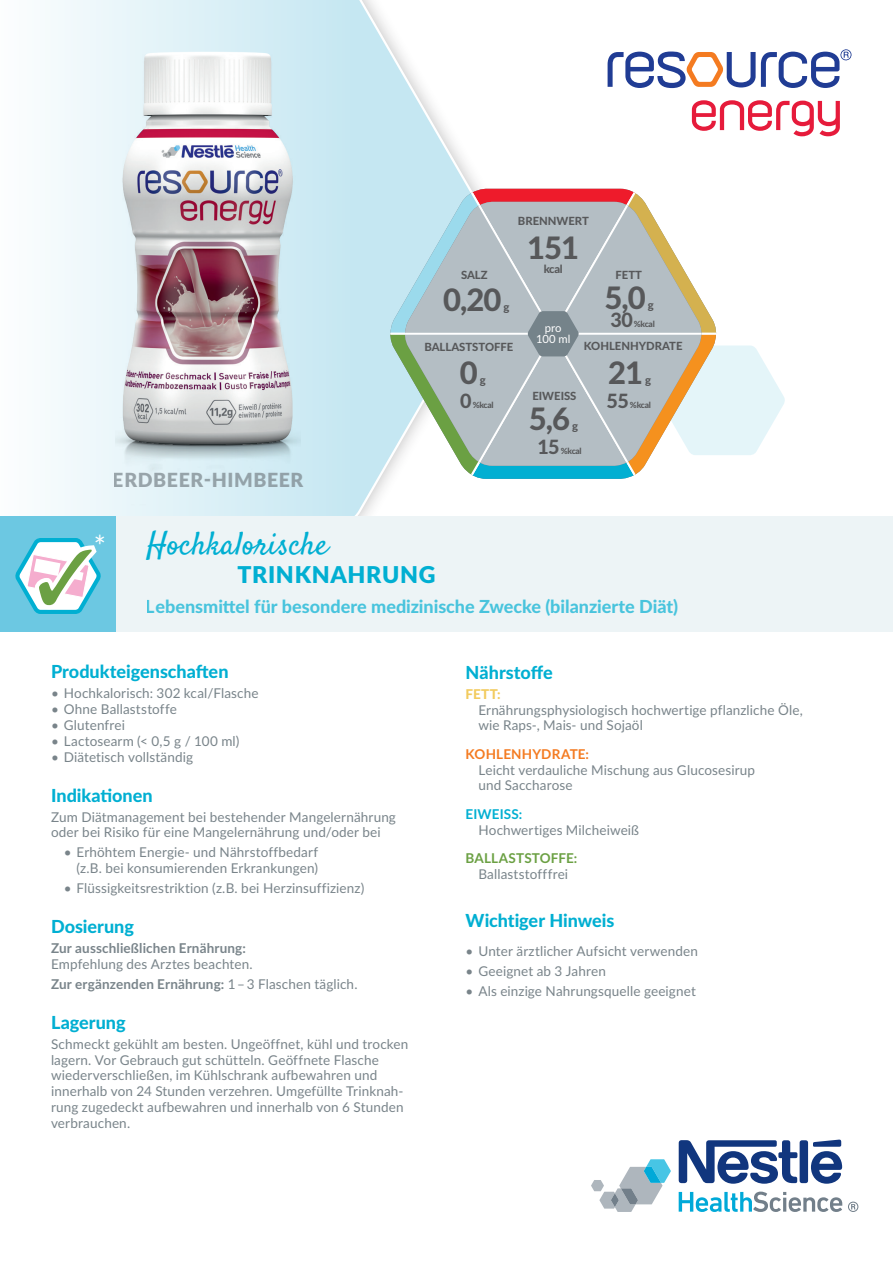
<style>
.page{position:relative;width:893px;height:1263px;background:#fff}
.page>*{position:absolute;margin:0;border:0;box-sizing:border-box;transform-origin:0 0}
.t1{font:32.55px "Satisfy";color:#01afd2}
.t2{font:800 30.9px "Lato";letter-spacing:-.03em;color:#57585a}
.t3{font:29.7px "Lato";color:#fff}
.t4{font:900 23.1px "Lato";letter-spacing:.03em;color:#01afd2}
.t5{font:800 19.65px "Lato";color:#57585a}
.t6{font:900 19.5px "Lato";letter-spacing:.03em;color:#79848a}
.t7{font:800 18px "Lato";color:#01afd2}
.t8{font:13.5px/15.8px "Lato";letter-spacing:.01em;color:#79848a}
.t9{font:700 13.5px "Lato";letter-spacing:.01em;color:#79848a}
.t10{font:700 13.5px "Lato";letter-spacing:.01em;color:#f47b21}
.t11{font:700 13.5px "Lato";letter-spacing:.01em;color:#6ba043}
.t12{font:700 13.5px "Lato";letter-spacing:.01em;color:#01afd2}
.t13{font:800 13.5px "Lato";color:#f2cb5e}
.t14{font:800 11.25px "Lato";color:#57585a}
.t15{font:11.25px/11.2px "Lato";color:#fff;text-align:center}
.t16{font:800 8.4px "Lato";letter-spacing:-.03em;color:#57585a}
.s1{color:#6ba043}
.s2{font-weight:700}
</style>
<div class="page">
<svg style="left:354px;top:0;width:154px;height:516px"></svg>
<div style="left:51px;top:516px;width:842px;height:115px;background:#edf4f6"></div>
<div style="left:0;top:516px;width:116px;height:115px;background:#6cc8e2"></div>
<svg style="left:591px;top:1159px;width:80px;height:53px"></svg>
<svg style="left:679px;top:1191px;width:163px;height:21px"></svg>
<svg style="left:679px;top:1139px;width:163px;height:45px"></svg>
<svg style="left:848px;top:1201px;width:10px;height:11px"></svg>
<div style="left:0;top:0;width:354px;height:516px;background:linear-gradient(to right,#fdfefe,#c5e7f2)"></div>
<svg style="left:15px;top:538px;width:86px;height:76px"></svg>
<svg style="left:386px;top:189px;width:399px;height:290px"></svg>
<img style="left:116px;top:484px;width:184px;height:25px">
<img style="left:116px;top:40px;width:184px;height:444px">
<svg style="left:608px;top:49px;width:244px;height:39px"></svg>
<svg style="left:692px;top:100px;width:148px;height:36px"></svg>
<p class="t14" style="left:518px;top:212px;width:72px">BRENNWERT</p>
<h2 class="t2" style="left:527px;top:225px;width:54px">151</h2>
<p class="t14" style="left:544px;top:261px;width:20px">kcal</p>
<p class="t14" style="left:461px;top:267px;width:28px">SALZ</p>
<h2 class="t2" style="left:443px;top:276px;width:60px">0,20</h2>
<p class="t14" style="left:615px;top:267px;width:28px">FETT</p>
<h2 class="t2" style="left:604px;top:274px;width:43px">5,0</h2>
<p class="t14" style="left:648px;top:296px;width:7px">g</p>
<p class="t14" style="left:503px;top:298px;width:7px">g</p>
<h3 class="t5" style="left:611px;top:305px;width:24px">30</h3>
<p class="t16" style="left:634px;top:318px;width:22px">%kcal</p>
<p class="t15" style="left:536px;top:321px;width:36px">pro<br>100 ml</p>
<p class="t14" style="left:424px;top:339px;width:91px">BALLASTSTOFFE</p>
<p class="t14" style="left:584px;top:338px;width:100px">KOHLENHYDRATE</p>
<h3 class="t6" style="left:113px;top:465px;width:192px">ERDBEER-HIMBEER</h3>
<h2 class="t2" style="left:460px;top:350px;width:19px">0</h2>
<p class="t14" style="left:480px;top:372px;width:7px">g</p>
<h2 class="t2" style="left:608px;top:350px;width:36px">21</h2>
<p class="t14" style="left:645px;top:372px;width:7px">g</p>
<h3 class="t5" style="left:460px;top:387px;width:13px">0</h3>
<p class="t16" style="left:473px;top:399px;width:22px">%kcal</p>
<p class="t14" style="left:532px;top:387px;width:46px">EIWEISS</p>
<h2 class="t2" style="left:529px;top:395px;width:43px">5,6</h2>
<p class="t14" style="left:572px;top:417px;width:7px">g</p>
<h3 class="t5" style="left:607px;top:387px;width:24px">55</h3>
<p class="t16" style="left:630px;top:399px;width:22px">%kcal</p>
<h3 class="t5" style="left:537px;top:432px;width:24px">15</h3>
<p class="t16" style="left:561px;top:444px;width:22px">%kcal</p>
<h1 class="t1" style="left:146px;top:524px;width:184px">Hochkalorische</h1>
<h3 class="t3" style="left:94px;top:525px;width:14px">*</h3>
<h3 class="t4" style="left:36px;top:557px;width:401px"><span class="s1">✓</span> TRINKNAHRUNG</h3>
<h3 class="t7" style="left:146px;top:593px;width:534px">Lebensmittel für besondere medizinische Zwecke (bilanzierte Diät)</h3>
<h3 class="t7" style="left:51px;top:658px;width:179px">Produkteigenschaften</h3>
<p class="t8" style="left:51px;top:685px;width:209px">• Hochkalorisch: 302 kcal/Flasche</p>
<p class="t8" style="left:51px;top:701px;width:127px">• Ohne Ballaststoffe</p>
<p class="t8" style="left:51px;top:717px;width:75px">• Glutenfrei</p>
<p class="t8" style="left:51px;top:732px;width:190px">• Lactosearm (&lt; 0,5 g / 100 ml)</p>
<p class="t8" style="left:51px;top:748px;width:144px">• Diätetisch vollständig</p>
<h3 class="t7" style="left:51px;top:781px;width:103px">Indikationen</h3>
<p class="t8" style="left:51px;top:808px;width:346px">Zum Diätmanagement bei bestehender Mangelernährung oder bei Risiko für eine Mangelernährung und/oder bei</p>
<p class="t8" style="left:64px;top:844px;width:256px;text-align:right">• Erhöhtem Energie- und Nährstoffbedarf (z.B. bei konsumierenden Erkrankungen)</p>
<p class="t8" style="left:64px;top:880px;width:302px">• Flüssigkeitsrestriktion (z.B. bei Herzinsuffizienz)</p>
<h3 class="t7" style="left:51px;top:913px;width:84px">Dosierung</h3>
<p class="t9" style="left:51px;top:938px;width:197px">Zur ausschließlichen Ernährung:</p>
<p class="t8" style="left:51px;top:953px;width:308px;line-height:20px">Empfehlung des Arztes beachten.<br><span class="s2">Zur ergänzenden Ernährung:</span> 1 – 3 Flaschen täglich.</p>
<h3 class="t7" style="left:51px;top:1009px;width:76px">Lagerung</h3>
<p class="t8" style="left:51px;top:1035px;width:359px">Schmeckt gekühlt am besten. Ungeöffnet, kühl und trocken lagern. Vor Gebrauch gut schütteln. Geöffnete Flasche wiederverschließen, im Kühlschrank aufbewahren und innerhalb von 24 Stunden verzehren. Umgefüllte Trinknah&shy;rung zugedeckt aufbewahren und innerhalb von 6 Stunden verbrauchen.</p>
<h3 class="t7" style="left:466px;top:659px;width:89px">Nährstoffe</h3>
<p class="t13" style="left:466px;top:684px;width:36px">FETT:</p>
<p class="t8" style="left:478px;top:701px;width:326px">Ernährungsphysiologisch hochwertige pflanzliche Öle, wie Raps-, Mais- und Sojaöl</p>
<p class="t10" style="left:466px;top:744px;width:125px">KOHLENHYDRATE:</p>
<p class="t8" style="left:478px;top:761px;width:278px">Leicht verdauliche Mischung aus Glucosesirup und Saccharose</p>
<p class="t12" style="left:466px;top:804px;width:58px">EIWEISS:</p>
<p class="t8" style="left:478px;top:821px;width:162px">Hochwertiges Milcheiweiß</p>
<p class="t11" style="left:466px;top:848px;width:113px">BALLASTSTOFFE:</p>
<p class="t8" style="left:478px;top:865px;width:91px">Ballaststofffrei</p>
<h3 class="t7" style="left:466px;top:907px;width:150px">Wichtiger Hinweis</h3>
<p class="t8" style="left:466px;top:942px;width:234px">• Unter ärztlicher Aufsicht verwenden</p>
<p class="t8" style="left:466px;top:962px;width:142px">• Geeignet ab 3 Jahren</p>
<p class="t8" style="left:466px;top:982px;width:232px">• Als einzige Nahrungsquelle geeignet</p>
</div>
